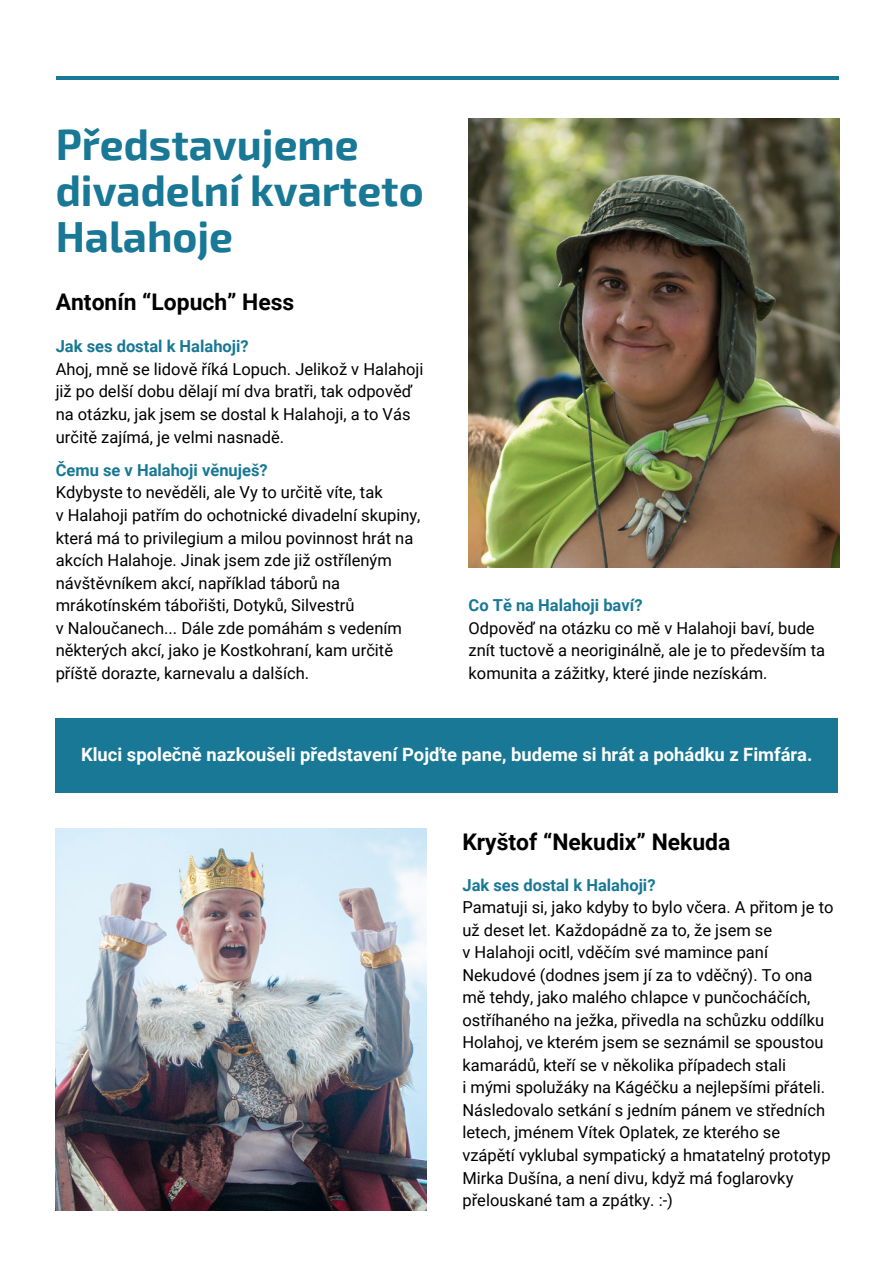
<style>
.page{position:relative;width:894px;height:1264px;background:#fff}
.page>*{position:absolute;margin:0;border:0;box-sizing:border-box;transform-origin:0 0}
.t1{font:700 42.45px/46.2px "Exo 2";color:#187895}
.t2{font:700 22.8px "Roboto";color:#000}
.t3{font:700 18.3px "Roboto";color:#fff}
.t4{font:16.5px/22.5px "Roboto";color:#000}
.t5{font:700 16.5px "Roboto";color:#187895}
</style>
<div class="page">
<hr style="left:56px;top:76px;width:782px;height:4px;background:#187895">
<img style="left:468px;top:118px;width:370px;height:449px">
<img style="left:56px;top:828px;width:370px;height:382px">
<div style="left:55px;top:718px;width:782px;height:75px;background:#187895"></div>
<p class="t1" style="left:56px;top:119px;width:369px">Představujeme divadelní kvarteto<br>Halahoje</p>
<h2 class="t2" style="left:56px;top:289px;width:240px">Antonín “Lopuch” Hess</h2>
<p class="t5" style="left:56px;top:337px;width:194px">Jak ses dostal k Halahoji?</p>
<p class="t4" style="left:56px;top:358px;width:369px">Ahoj, mně se lidově říká Lopuch. Jelikož v Halahoji již po delší dobu dělají mí dva bratři, tak odpověď na otázku, jak jsem se dostal k Halahoji, a to Vás určitě zajímá, je velmi nasnadě.</p>
<p class="t5" style="left:56px;top:460px;width:213px">Čemu se v Halahoji věnuješ?</p>
<p class="t4" style="left:56px;top:481px;width:366px">Kdybyste to nevěděli, ale Vy to určitě víte, tak<br>v Halahoji patřím do ochotnické divadelní skupiny, která má to privilegium a milou povinnost hrát na akcích Halahoje. Jinak jsem zde již ostříleným návštěvníkem akcí, například táborů na mrákotínském tábořišti, Dotyků, Silvestrů<br>v Naloučanech... Dále zde pomáhám s vedením některých akcí, jako je Kostkohraní, kam určitě příště dorazte, karnevalu a dalších.</p>
<p class="t5" style="left:468px;top:595px;width:175px">Co Tě na Halahoji baví?</p>
<p class="t4" style="left:468px;top:616px;width:358px">Odpověď na otázku co mě v Halahoji baví, bude znít tuctově a neoriginálně, ale je to především ta komunita a zážitky, které jinde nezískám.</p>
<p class="t3" style="left:81px;top:744px;width:732px">Kluci společně nazkoušeli představení Pojďte pane, budeme si hrát a pohádku z Fimfára.</p>
<h3 class="t2" style="left:462px;top:828px;width:269px">Kryštof “Nekudix” Nekuda</h3>
<p class="t5" style="left:462px;top:875px;width:194px">Jak ses dostal k Halahoji?</p>
<h2 class="t4" style="left:462px;top:896px;width:372px">Pamatuji si, jako kdyby to bylo včera. A přitom je to už deset let. Každopádně za to, že jsem se<br>v Halahoji ocitl, vděčím své mamince paní Nekudové (dodnes jsem jí za to vděčný). To ona mě tehdy, jako malého chlapce v punčocháčích, ostříhaného na ježka, přivedla na schůzku oddílku Holahoj, ve kterém jsem se seznámil se spoustou kamarádů, kteří se v několika případech stali<br>i mými spolužáky na Kágéčku a nejlepšími přáteli.<br>Následovalo setkání s jedním pánem ve středních letech, jménem Vítek Oplatek, ze kterého se vzápětí vyklubal sympatický a hmatatelný prototyp Mirka Dušína, a není divu, když má foglarovky přelouskané tam a zpátky. :-)</h2>
</div>
